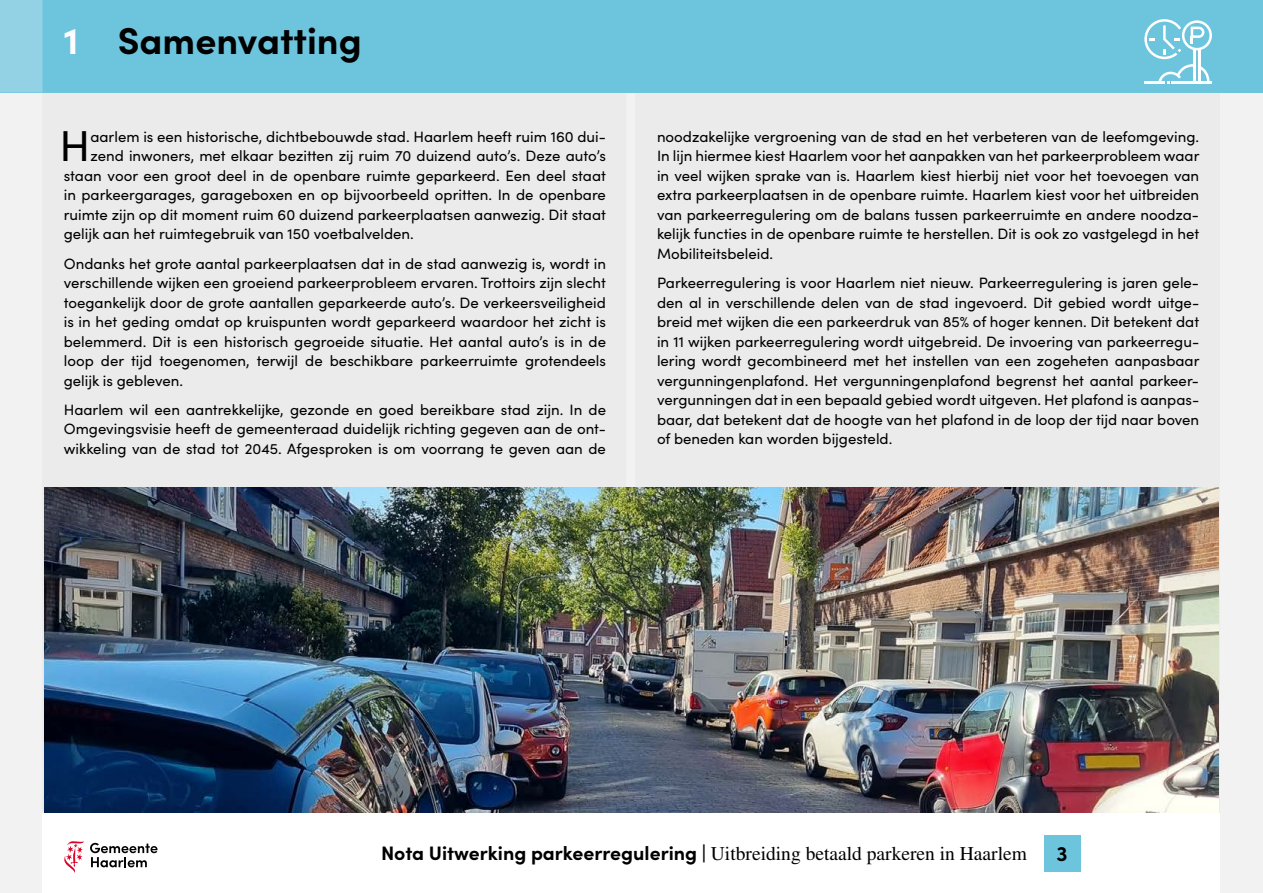
<style>
.page{position:relative;width:1263px;height:893px;background:#f2f2f2}
.page>*{position:absolute;margin:0;border:0;box-sizing:border-box;transform-origin:0 0}
.t1{font:43.35px "Sofia Pro";color:#000}
.t2{font:700 37.5px "Sofia Pro";color:#000}
.t3{font:700 21px "Sofia Pro";color:#000}
.t4{font:19.5px "Times LT Pro";color:#000}
.t5{font:15px/19.5px "Sofia Pro";color:#000;text-align:justify}
.s1{color:#fff}
.s2{font-family:"Sofia Pro";font-weight:700}
</style>
<div class="page">
<div style="left:43px;top:0;width:1177px;height:893px;background:#ebebeb"></div>
<div style="left:626px;top:0;width:9px;height:817px;background:#f2f2f2"></div>
<div style="left:0;top:0;width:1263px;height:92px;background:#6dc5dd"></div>
<div style="left:0;top:0;width:43px;height:92px;background:#93d1e5"></div>
<img style="left:45px;top:488px;width:1173px;height:325px">
<svg style="left:1144px;top:19px;width:68px;height:65px"></svg>
<div style="left:43px;top:814px;width:1177px;height:79px;background:#fff"></div>
<div style="left:1044px;top:835px;width:36px;height:36px;background:#6dc5dd"></div>
<svg style="left:90px;top:843px;width:68px;height:24px"></svg>
<svg style="left:64px;top:841px;width:20px;height:32px"></svg>
<h2 class="t2" style="left:64px;top:12px;width:299px"><span class="s1">1</span> Samenvatting</h2>
<h1 class="t1" style="left:60px;top:114px;width:32px">H</h1>
<p class="t5" style="left:90px;top:126px;width:517px">aarlem is een historische, dichtbebouwde stad. Haarlem heeft ruim 160 dui-</p>
<p class="t5" style="left:90px;top:145px;width:517px">zend inwoners, met elkaar bezitten zij ruim 70 duizend auto’s. Deze auto’s</p>
<p class="t5" style="left:64px;top:165px;width:544px">staan voor een groot deel in de openbare ruimte geparkeerd. Een deel staat</p>
<p class="t5" style="left:64px;top:184px;width:544px">in parkeergarages, garageboxen en op bijvoorbeeld opritten. In de openbare</p>
<p class="t5" style="left:64px;top:204px;width:544px">ruimte zijn op dit moment ruim 60 duizend parkeerplaatsen aanwezig. Dit staat</p>
<p class="t5" style="left:64px;top:223px;width:352px">gelijk aan het ruimtegebruik van 150 voetbalvelden.</p>
<p class="t5" style="left:64px;top:253px;width:544px">Ondanks het grote aantal parkeerplaatsen dat in de stad aanwezig is, wordt in verschillende wijken een groeiend parkeerprobleem ervaren. Trottoirs zijn slecht toegankelijk door de grote aantallen geparkeerde auto’s. De verkeersveiligheid is in het geding omdat op kruispunten wordt geparkeerd waardoor het zicht is belemmerd. Dit is een historisch gegroeide situatie. Het aantal auto’s is in de loop der tijd toegenomen, terwijl de beschikbare parkeerruimte grotendeels gelijk is gebleven.</p>
<p class="t5" style="left:64px;top:399px;width:544px">Haarlem wil een aantrekkelijke, gezonde en goed bereikbare stad zijn. In de Omgevingsvisie heeft de gemeenteraad duidelijk richting gegeven aan de ont&shy;wikkeling van de stad tot 2045. Afgesproken is om voorrang te geven aan de</p>
<p class="t5" style="left:657px;top:126px;width:544px">noodzakelijke vergroening van de stad en het verbeteren van de leefomgeving.<br>In lijn hiermee kiest Haarlem voor het aanpakken van het parkeerprobleem waar in veel wijken sprake van is. Haarlem kiest hierbij niet voor het toevoegen van extra parkeerplaatsen in de openbare ruimte. Haarlem kiest voor het uitbreiden van parkeerregulering om de balans tussen parkeerruimte en andere noodza&shy;kelijk functies in de openbare ruimte te herstellen. Dit is ook zo vastgelegd in het Mobiliteitsbeleid.</p>
<p class="t5" style="left:657px;top:272px;width:544px">Parkeerregulering is voor Haarlem niet nieuw. Parkeerregulering is jaren gele&shy;den al in verschillende delen van de stad ingevoerd. Dit gebied wordt uitge&shy;breid met wijken die een parkeerdruk van 85% of hoger kennen. Dit betekent dat in 11 wijken parkeerregulering wordt uitgebreid. De invoering van parkeerregu&shy;lering wordt gecombineerd met het instellen van een zogeheten aanpasbaar vergunningenplafond. Het vergunningenplafond begrenst het aantal parkeer&shy;vergunningen dat in een bepaald gebied wordt uitgeven. Het plafond is aanpas&shy;baar, dat betekent dat de hoogte van het plafond in de loop der tijd naar boven of beneden kan worden bijgesteld.</p>
<h3 class="t4" style="left:381px;top:842px;width:647px"><span class="s2">Nota Uitwerking parkeerregulering |</span> Uitbreiding betaald parkeren in Haarlem</h3>
<h3 class="t3" style="left:1056px;top:837px;width:13px">3</h3>
</div>
